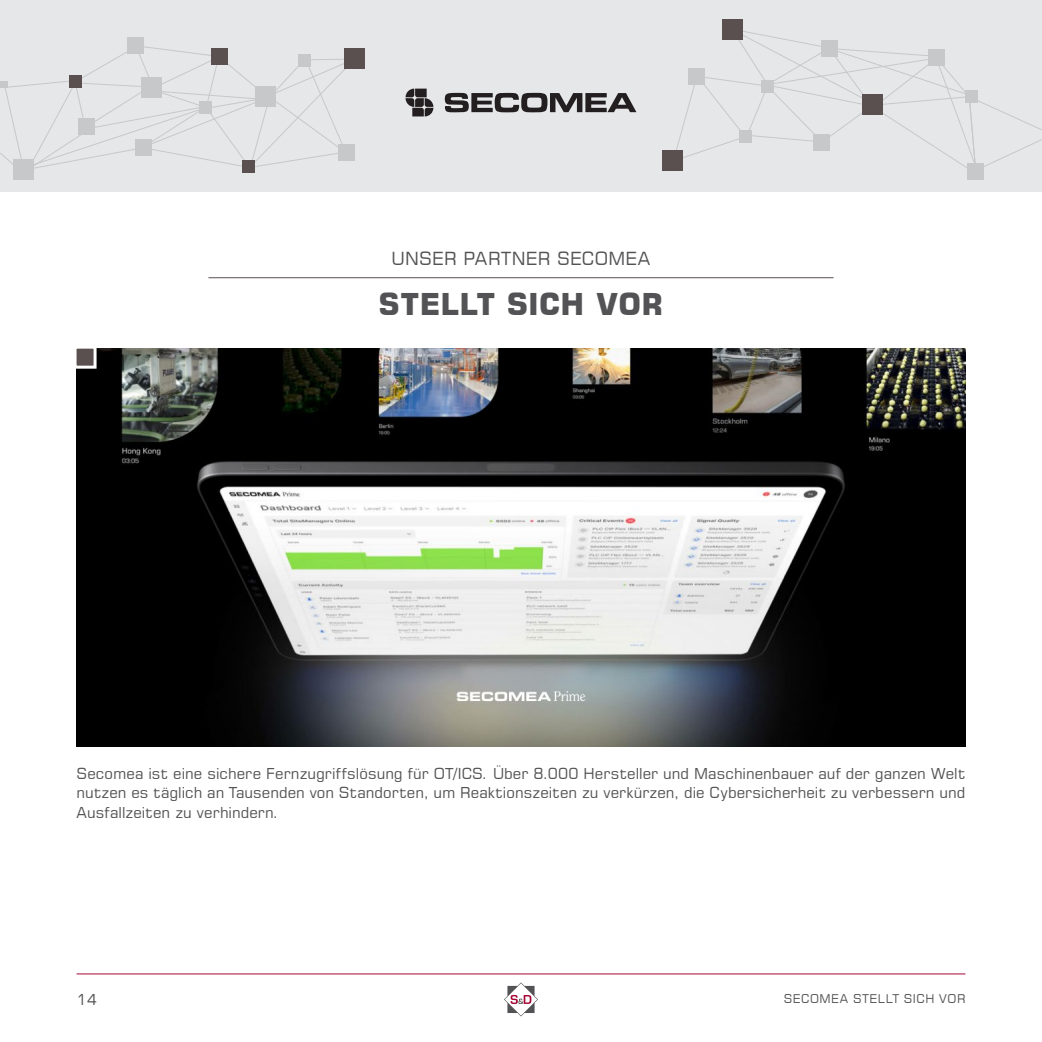
<style>
.page{position:relative;width:1042px;height:1042px;background:#fff}
.page>*{position:absolute;margin:0;border:0;box-sizing:border-box;transform-origin:0 0}
.t1{font:700 30px "Square 721 BT";letter-spacing:.01em;color:#535355}
.t2{font:18px "Square 721 BT";letter-spacing:.015em;color:#535355}
.Copy{font:15px/19.5px "Square 721 BT";letter-spacing:.005em;color:#535355;text-align:justify}
.Kapitel_linke_Seite{font:12px "Square 721 BT";letter-spacing:.05em;color:#535355}
</style>
<div class="page">
<hr style="left:77px;top:973px;width:888px;height:1px;background:#a60735">
<svg style="left:504px;top:982px;width:34px;height:34px"></svg>
<div style="left:0;top:0;width:1042px;height:191px;background:#e6e7e9"></div>
<svg style="left:673px;top:31px;width:369px;height:143px"></svg>
<div style="left:663px;top:150px;width:20px;height:20px;background:#5a504f"></div>
<div style="left:345px;top:48px;width:20px;height:20px;background:#5a504f"></div>
<div style="left:14px;top:160px;width:20px;height:20px;background:#c7c8ca"></div>
<div style="left:127px;top:37px;width:17px;height:17px;background:#c7c8ca"></div>
<div style="left:967px;top:163px;width:16px;height:17px;background:#c7c8ca"></div>
<div style="left:928px;top:49px;width:17px;height:16px;background:#c7c8ca"></div>
<div style="left:813px;top:134px;width:17px;height:17px;background:#c7c8ca"></div>
<div style="left:688px;top:68px;width:16px;height:17px;background:#c7c8ca"></div>
<div style="left:821px;top:40px;width:17px;height:17px;background:#c7c8ca"></div>
<div style="left:965px;top:90px;width:13px;height:13px;background:#c7c8ca"></div>
<div style="left:761px;top:80px;width:13px;height:12px;background:#c7c8ca"></div>
<div style="left:739px;top:130px;width:13px;height:13px;background:#c7c8ca"></div>
<svg style="left:0;top:46px;width:355px;height:130px"></svg>
<div style="left:723px;top:19px;width:20px;height:20px;background:#5a504f"></div>
<hr style="left:208px;top:277px;width:625px;height:1px;background:#5a504f">
<img style="left:77px;top:349px;width:888px;height:397px">
<svg style="left:76px;top:348px;width:22px;height:22px"></svg>
<svg style="left:445px;top:93px;width:191px;height:19px"></svg>
<svg style="left:405px;top:89px;width:28px;height:27px"></svg>
<p class="t2" style="left:392px;top:247px;width:260px">UNSER PARTNER SECOMEA</p>
<p class="t1" style="left:379px;top:285px;width:285px">STELLT SICH VOR</p>
<p class="Copy" style="left:77px;top:763px;width:890px">Secomea ist eine sichere Fernzugriffslösung für OT/ICS. Über 8.000 Hersteller und Maschinenbauer auf der ganzen Welt nutzen es täglich an Tausenden von Standorten, um Reaktionszeiten zu verkürzen, die Cybersicherheit zu verbessern und Ausfallzeiten zu verhindern.</p>
<p class="Copy" style="left:77px;top:990px;width:22px">14</p>
<p class="Kapitel_linke_Seite" style="left:784px;top:991px;width:183px">SECOMEA STELLT SICH VOR</p>
</div>
